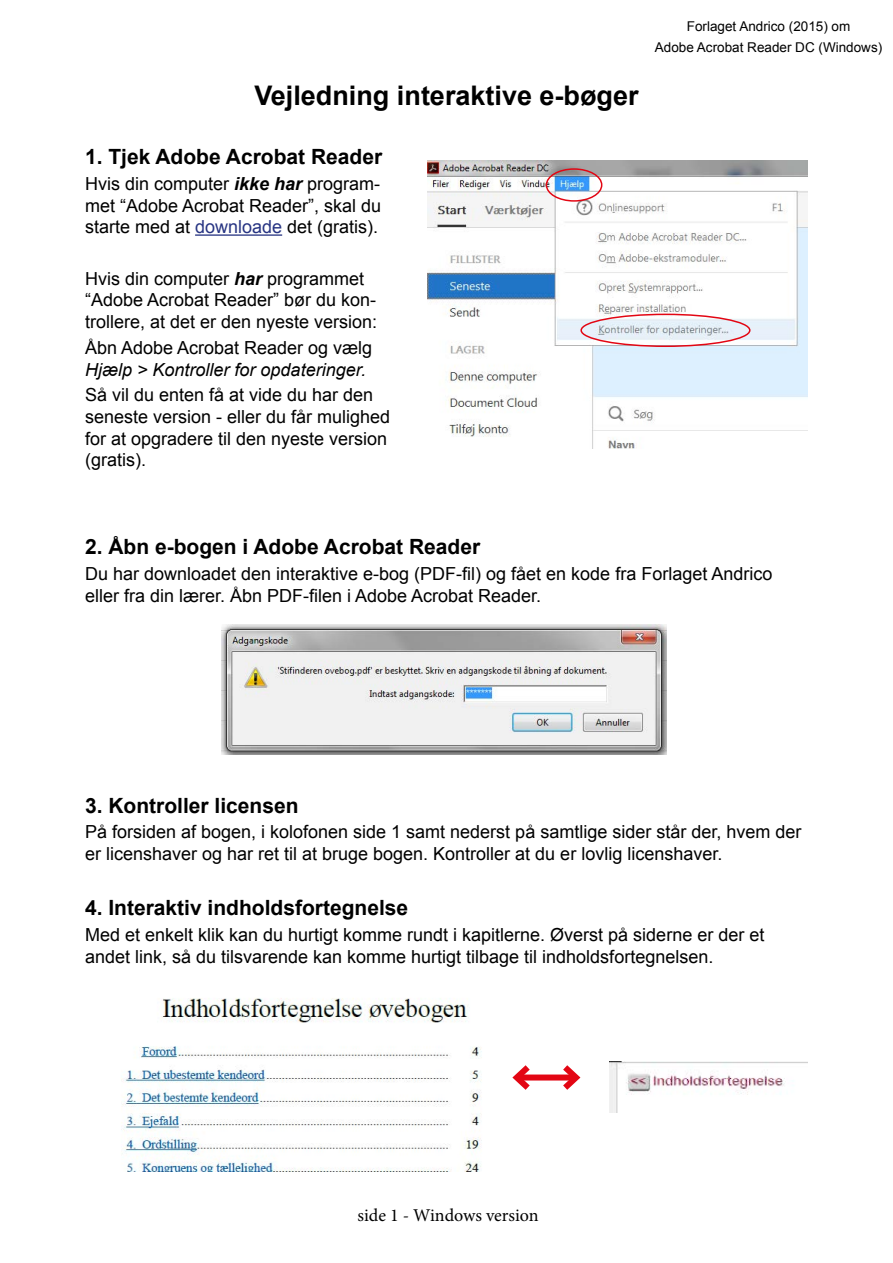
<style>
.page{position:relative;width:893px;height:1263px;background:#fff}
.page>*{position:absolute;margin:0;border:0;box-sizing:border-box;transform-origin:0 0}
.t1{font:700 27px "Arial";color:#000}
.t2{font:700 21px "Arial";color:#000}
.t3{font:18px/21.6px "Arial";color:#000}
.t4{font:italic 18px "Arial";color:#000}
.t5{font:18px "Minion Pro";color:#000}
.t6{font:13.5px/20.4px "Arial";color:#000;text-align:center}
.s1{font-weight:700;font-style:italic}
.s2{color:#283583}
</style>
<div class="page">
<hr style="left:195px;top:234px;width:87px;height:2px;background:#283583">
<img style="left:428px;top:161px;width:380px;height:288px">
<div style="left:546px;top:168px;width:56px;height:34px;border:2px solid #e30613;border-radius:50%"></div>
<div style="left:580px;top:314px;width:170px;height:33px;border:2px solid #e30613;border-radius:50%"></div>
<img style="left:221px;top:624px;width:446px;height:131px">
<img style="left:121px;top:998px;width:361px;height:173px">
<img style="left:609px;top:1061px;width:199px;height:51px">
<div style="left:517px;top:1074px;width:59px;height:6px;background:#e30613"></div>
<svg style="left:512px;top:1065px;width:24px;height:25px"></svg>
<svg style="left:557px;top:1065px;width:24px;height:25px"></svg>
<h1 class="t1" style="left:254px;top:77px;width:386px">Vejledning interaktive e-bøger</h1>
<p class="t2" style="left:85px;top:143px;width:299px">1. Tjek Adobe Acrobat Reader</p>
<p class="t3" style="left:85px;top:173px;width:298px;text-align:justify">Hvis din computer <span class="s1">ikke har</span> program&shy;met “Adobe Acrobat Reader”, skal du starte med at <span class="s2">downloade</span> det (gratis).</p>
<p class="t3" style="left:85px;top:268px;width:294px">Hvis din computer <span class="s1">har</span> programmet “Adobe Acrobat Reader” bør du kon&shy;trollere, at det er den nyeste version:</p>
<p class="t3" style="left:85px;top:337px;width:289px">Åbn Adobe Acrobat Reader og vælg</p>
<p class="t4" style="left:85px;top:358px;width:282px">Hjælp &gt; Kontroller for opdateringer.</p>
<p class="t3" style="left:85px;top:384px;width:307px">Så vil du enten få at vide du har den seneste version - eller du får mulighed for at opgradere til den nyeste version (gratis).</p>
<p class="t6" style="left:655px;top:16px;width:229px">Forlaget Andrico (2015) om<br>Adobe Acrobat Reader DC (Windows)</p>
<p class="t2" style="left:85px;top:533px;width:397px">2. Åbn e-bogen i Adobe Acrobat Reader</p>
<p class="t3" style="left:85px;top:563px;width:689px">Du har downloadet den interaktive e-bog (PDF-fil) og fået en kode fra Forlaget Andrico eller fra din lærer. Åbn PDF-filen i Adobe Acrobat Reader.</p>
<p class="t2" style="left:85px;top:791px;width:215px">3. Kontroller licensen</p>
<p class="t3" style="left:85px;top:821px;width:718px">På forsiden af bogen, i kolofonen side 1 samt nederst på samtlige sider står der, hvem der er licenshaver og har ret til at bruge bogen. Kontroller at du er lovlig licenshaver.</p>
<p class="t2" style="left:85px;top:894px;width:325px">4. Interaktiv indholdsfortegnelse</p>
<p class="t3" style="left:85px;top:924px;width:681px">Med et enkelt klik kan du hurtigt komme rundt i kapitlerne. Øverst på siderne er der et andet link, så du tilsvarende kan komme hurtigt tilbage til indholdsfortegnelsen.</p>
<p class="t5" style="left:357px;top:1203px;width:183px">side 1 - Windows version</p>
</div>
